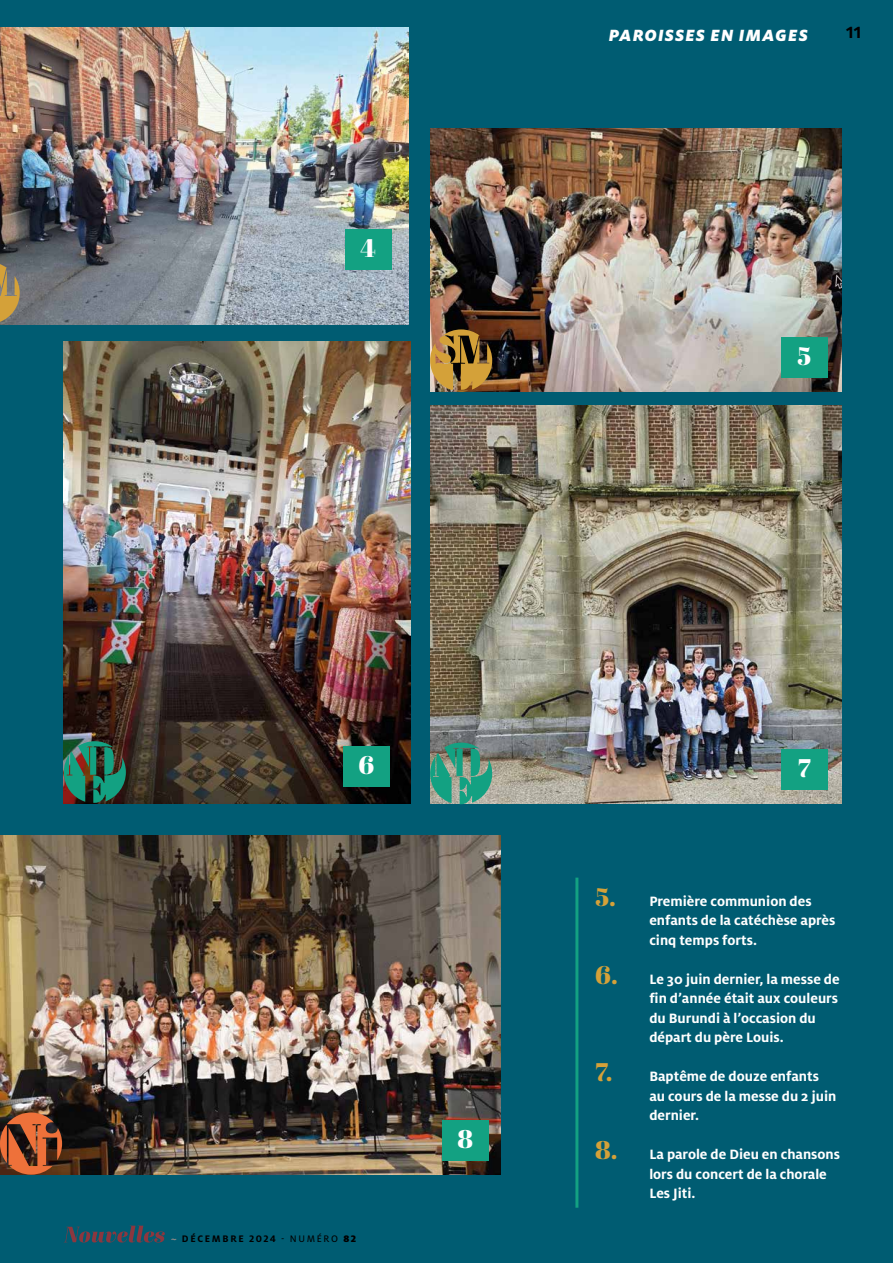
<style>
.page{position:relative;width:893px;height:1263px;background:#005c72}
.page>*{position:absolute;margin:0;border:0;box-sizing:border-box;transform-origin:0 0}
.t1{font:25.5px "Abril Fatface";color:#fff}
.t2{font:italic 900 18px "Milo OT";letter-spacing:.07em;color:#fff}
.t3{font:700 16.5px "Pluto Cond";color:#000}
.t4{font:700 15px/19.5px "Milo OT";color:#fff}
.t5{font:10.5px "Milo OT Text";letter-spacing:.16em;color:#000}
.t6{font:700 10.5px "Milo OT";color:#000}
.s1{font-style:italic;color:#878787}
.s2{font-family:"Milo OT";font-weight:700}
.s3{font-family:"Milo OT";font-weight:900}
.s4{font-family:"Abril Fatface";font-weight:400;font-size:25.5px;color:#d4a139}
</style>
<div class="page">
<img style="left:0;top:27px;width:408px;height:297px">
<img style="left:430px;top:129px;width:412px;height:263px">
<div style="left:345px;top:230px;width:46px;height:40px;background:#13a182"></div>
<div style="left:781px;top:338px;width:46px;height:40px;background:#13a182"></div>
<img style="left:64px;top:341px;width:346px;height:462px">
<div style="left:343px;top:746px;width:47px;height:41px;background:#13a182"></div>
<img style="left:430px;top:405px;width:412px;height:399px">
<div style="left:781px;top:750px;width:46px;height:40px;background:#13a182"></div>
<img style="left:0;top:835px;width:500px;height:340px">
<div style="left:442px;top:1121px;width:46px;height:40px;background:#13a182"></div>
<hr style="left:575px;top:878px;width:3px;height:330px;background:#13a182">
<img style="left:430px;top:329px;width:62px;height:63px">
<img style="left:64px;top:741px;width:62px;height:62px">
<svg style="left:430px;top:743px;width:62px;height:61px"></svg>
<svg style="left:64px;top:1225px;width:101px;height:17px"></svg>
<svg style="left:0;top:262px;width:20px;height:62px"></svg>
<svg style="left:0;top:1112px;width:62px;height:63px"></svg>
<h1 class="t1" style="left:360px;top:230px;width:17px">4</h1>
<p class="t2" style="left:609px;top:25px;width:201px">PAROISSES EN IMAGES</p>
<p class="t3" style="left:846px;top:23px;width:17px">11</p>
<h1 class="t1" style="left:797px;top:338px;width:15px">5</h1>
<h1 class="t1" style="left:359px;top:747px;width:17px">6</h1>
<h1 class="t1" style="left:798px;top:750px;width:15px">7</h1>
<p class="t6" style="left:171px;top:1233px;width:29px"><span class="s1">~</span> Décemb</p>
<p class="t5" style="left:230px;top:1233px;width:127px"><span class="s2">re 2024</span> - NUMÉRO <span class="s3">82</span></p>
<h1 class="t1" style="left:458px;top:1121px;width:17px">8</h1>
<p class="t4" style="left:649px;top:891px;width:188px;text-indent:-54px"><span class="s4">5.</span> Première communion des enfants de la catéchèse après cinq temps forts.</p>
<p class="t4" style="left:649px;top:969px;width:192px;text-indent:-54px"><span class="s4">6.</span> Le 30 juin dernier, la messe de fin d’année était aux couleurs du Burundi à l’occasion du départ du père Louis.</p>
<p class="t4" style="left:649px;top:1067px;width:189px;text-indent:-54px"><span class="s4">7.</span> Baptême de douze enfants au cours de la messe du 2 juin dernier.</p>
<p class="t4" style="left:649px;top:1145px;width:192px;text-indent:-54px"><span class="s4">8.</span> La parole de Dieu en chansons lors du concert de la chorale<br>Les Jiti.</p>
</div>
